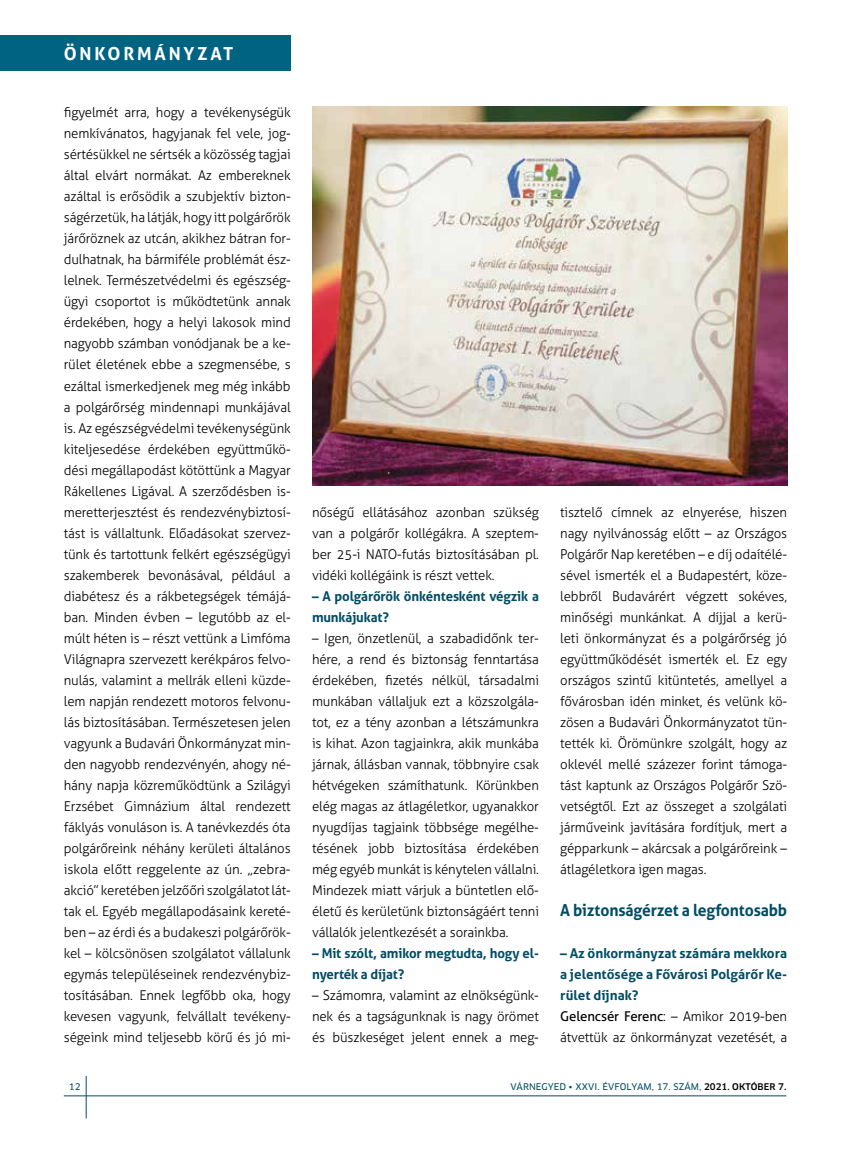
<style>
.page{position:relative;width:851px;height:1149px;background:#fff}
.page>*{position:absolute;margin:0;border:0;box-sizing:border-box;transform-origin:0 0}
.t1{font:700 18px "Aller";letter-spacing:.15em;color:#fff}
.t2{font:700 16.5px "Aller";letter-spacing:-.01em;color:#004d65;scale:.95 1}
.t3{font:300 13.5px/21px "Aller";letter-spacing:-.01em;color:#000;text-align:justify}
.t4{font:700 13.5px/21px "Aller";letter-spacing:-.01em;color:#004d65}
.t5{font:9px "Clan Pro News";letter-spacing:.01em;color:#004d65}
.s1{font-weight:400;color:#000}
.s2{font-weight:300;color:#000}
.s3{font-family:"Clan Pro";font-weight:500;color:#000}
</style>
<div class="page">
<div style="left:0;top:35px;width:291px;height:36px;background:#006382"></div>
<hr style="left:86px;top:1075px;width:1px;height:43px;background:#004d65">
<hr style="left:64px;top:1095px;width:722px;height:1px;background:#004d65">
<img style="left:312px;top:106px;width:475px;height:379px">
<h1 class="t1" style="left:64px;top:42px;width:171px">ÖNKORMÁNYZAT</h1>
<p class="t3" style="left:64px;top:102px;width:228px;text-align:left">figyelmét arra, hogy a tevékenységük nemkívánatos, hagyjanak fel vele, jog&shy;sértésükkel ne sértsék a közösség tagjai által elvárt normákat. Az embereknek azáltal is erősödik a szubjektív bizton&shy;ságérzetük, ha látják, hogy itt polgárőrök járőröznek az utcán, akikhez bátran for&shy;dulhatnak, ha bármiféle problémát ész&shy;lelnek. Természetvédelmi és egészség&shy;ügyi csoportot is működtetünk annak érdekében, hogy a helyi lakosok mind nagyobb számban vonódjanak be a ke&shy;rület életének ebbe a szegmensébe, s ezáltal ismerkedjenek meg még inkább a polgárőrség mindennapi munkájával is. Az egészségvédelmi tevékenységünk kiteljesedése érdekében együttműkö&shy;dési megállapodást kötöttünk a Magyar Rákellenes Ligával. A szerződésben is&shy;meretterjesztést és rendezvénybiztosí&shy;tást is vállaltunk. Előadásokat szervez&shy;tünk és tartottunk felkért egészségügyi szakemberek bevonásával, például a diabétesz és a rákbetegségek témájá&shy;ban. Minden évben – legutóbb az el&shy;múlt héten is – részt vettünk a Limfóma Világnapra szervezett kerékpáros felvo&shy;nulás, valamint a mellrák elleni küzde&shy;lem napján rendezett motoros felvonu&shy;lás biztosításában. Természetesen jelen vagyunk a Budavári Önkormányzat min&shy;den nagyobb rendezvényén, ahogy né&shy;hány napja közreműködtünk a Szilágyi Erzsébet Gimnázium által rendezett fáklyás vonuláson is. A tanévkezdés óta polgárőreink néhány kerületi általános iskola előtt reggelente az ún. „zebra--- akció” keretében jelzőőri szolgálatot lát&shy;tak el. Egyéb megállapodásaink kereté&shy;ben – az érdi és a budakeszi polgárőrök&shy;kel – kölcsönösen szolgálatot vállalunk egymás településeinek rendezvénybiz&shy;tosításában. Ennek legfőbb oka, hogy kevesen vagyunk, felvállalt tevékeny&shy;ségeink mind teljesebb körű és jó mi-</p>
<p class="t3" style="left:312px;top:501px;width:228px">nőségű ellátásához azonban szükség van a polgárőr kollégákra. A szeptem&shy;ber 25-i NATO-futás biztosításában pl. vidéki kollégáink is részt vettek.</p>
<p class="t4" style="left:312px;top:585px;width:228px">– A polgárőrök önkéntesként végzik a munkájukat?</p>
<p class="t3" style="left:312px;top:627px;width:228px">– Igen, önzetlenül, a szabadidőnk ter&shy;hére, a rend és biztonság fenntartása érdekében, fizetés nélkül, társadalmi munkában vállaljuk ezt a közszolgála&shy;tot, ez a tény azonban a létszámunkra is kihat. Azon tagjainkra, akik munkába járnak, állásban vannak, többnyire csak hétvégeken számíthatunk. Körünkben elég magas az átlagéletkor, ugyanakkor nyugdíjas tagjaink többsége megélhe&shy;tésének jobb biztosítása érdekében még egyéb munkát is kénytelen vállalni.<br>Mindezek miatt várjuk a büntetlen elő&shy;életű és kerületünk biztonságáért tenni vállalók jelentkezését a sorainkba.</p>
<p class="t4" style="left:312px;top:942px;width:228px">– Mit szólt, amikor megtudta, hogy el&shy;nyerték a díjat?</p>
<p class="t3" style="left:312px;top:984px;width:228px">– Számomra, valamint az elnökségünk&shy;nek és a tagságunknak is nagy örömet és büszkeséget jelent ennek a meg-</p>
<p class="t3" style="left:560px;top:501px;width:228px">tisztelő címnek az elnyerése, hiszen nagy nyilvánosság előtt – az Országos Polgárőr Nap keretében – e díj odaítélé&shy;sével ismerték el a Budapestért, köze&shy;lebbről Budavárért végzett sokéves, minőségi munkánkat. A díjjal a kerü&shy;leti önkormányzat és a polgárőrség jó együttműködését ismerték el. Ez egy országos szintű kitüntetés, amellyel a fővárosban idén minket, és velünk kö&shy;zösen a Budavári Önkormányzatot tün&shy;tették ki. Örömünkre szolgált, hogy az oklevél mellé százezer forint támoga&shy;tást kaptunk az Országos Polgárőr Szö&shy;vetségtől. Ezt az összeget a szolgálati járműveink javítására fordítjuk, mert a gépparkunk – akárcsak a polgárőreink – átlagéletkora igen magas.</p>
<p class="t2" style="left:560px;top:899px;width:240px">A biztonságérzet a legfontosabb</p>
<p class="t4" style="left:560px;top:942px;width:228px">– Az önkormányzat számára mekkora a jelentősége a Fővárosi Polgárőr Ke&shy;rület díjnak?<br><span class="s1">Gelencsér Ferenc</span><span class="s2">: – Amikor 2019-ben átvettük az önkormányzat vezetését, a</span></p>
<p class="t5" style="left:69px;top:1080px;width:13px">12</p>
<p class="t5" style="left:510px;top:1080px;width:277px">VÁRNEGYED • XXVI. ÉVFOLYAM, 17. SZÁM, <span class="s3">2021. OKTÓBER 7.</span></p>
</div>
